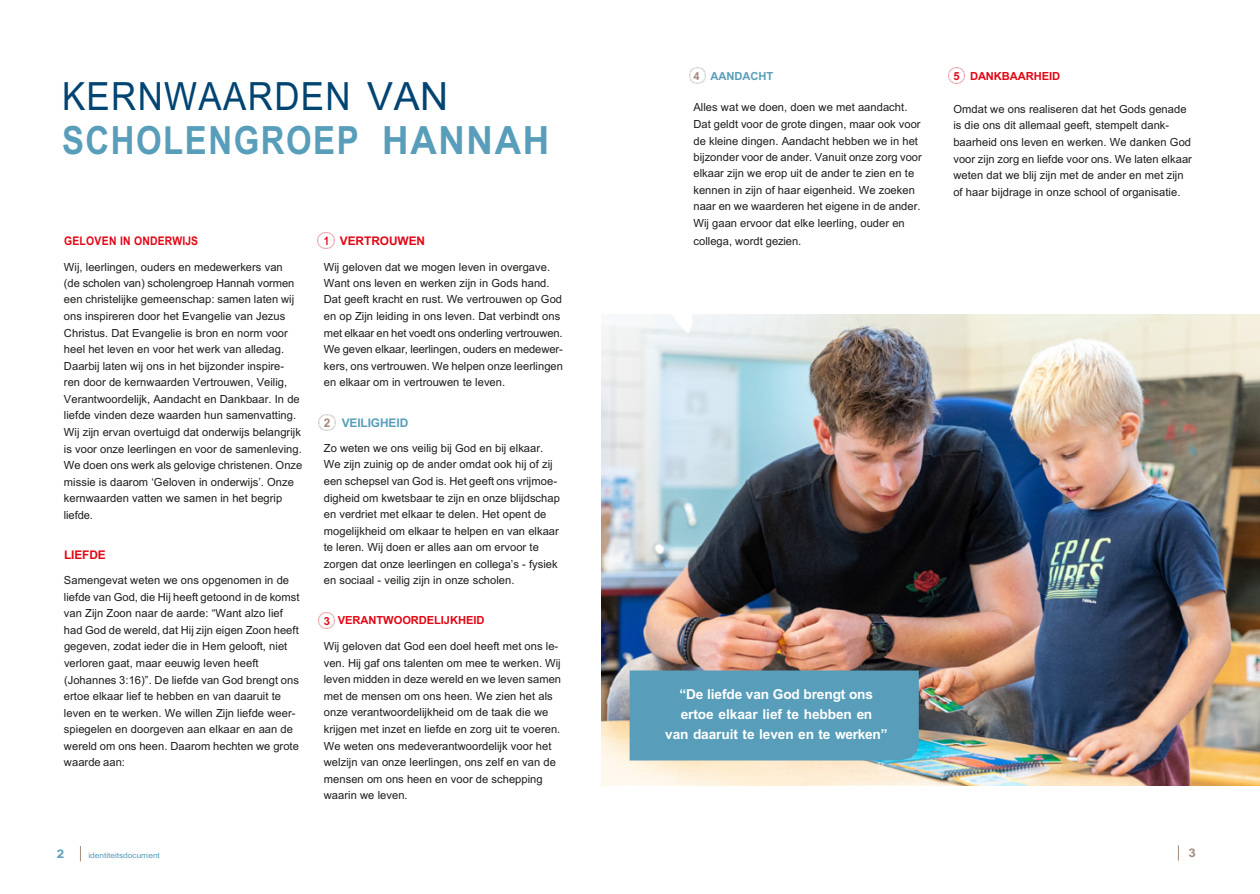
<style>
.page{position:relative;width:1260px;height:894px;background:#fff}
.page>*{position:absolute;margin:0;border:0;box-sizing:border-box;transform-origin:0 0}
.t1{font:700 38.85px "Arial";letter-spacing:.045em;color:#589eba;scale:.85 1}
.t2{font:38.85px "Arial";letter-spacing:.04em;color:#004472;scale:.9 1}
.t3{font:700 13.65px/19.8px "Arial";letter-spacing:-.005em;color:#fff;text-align:center}
.t4{font:700 11.85px "Arial";letter-spacing:.015em;color:#e30614;scale:.87 1}
.t5{font:700 11.85px "Arial";letter-spacing:-.005em;color:#e30614}
.t6{font:700 11.85px "Arial";letter-spacing:-.005em;color:#589eba}
.t7{font:700 11.85px "Arial";color:#a48a7b;scale:1.12 1}
.t8{font:700 11.85px "Arial";letter-spacing:-.005em;color:#589eba;scale:1.12 1}
.t9{font:700 11.85px "Arial";color:#a48a7b}
.t10{font:11.1px/16.5px "Arial";letter-spacing:.005em;color:#1d1d1b}
.t11{font:700 11.1px "Arial";letter-spacing:-.01em;color:#e30614}
.t12{font:700 11.1px "Arial";letter-spacing:-.005em;color:#589eba}
.t13{font:700 11.1px "Arial";color:#a48a7b}
.t14{font:7.5px "Arial";letter-spacing:-.005em;color:#589eba;scale:1.11 1}
</style>
<div class="page">
<svg style="left:80px;top:846px;width:1px;height:15px"></svg>
<img style="left:602px;top:314px;width:657px;height:471px">
<div style="left:629px;top:670px;width:289px;height:90px;background:#589eba"></div>
<svg style="left:659px;top:314px;width:84px;height:20px"></svg>
<img style="left:318px;top:233px;width:16px;height:16px">
<svg style="left:324px;top:236px;width:3px;height:9px"></svg>
<img style="left:319px;top:612px;width:16px;height:16px">
<img style="left:319px;top:414px;width:16px;height:16px">
<img style="left:689px;top:68px;width:16px;height:16px">
<img style="left:948px;top:68px;width:16px;height:16px">
<h1 class="t2" style="left:62px;top:75px;width:431px">KERNWAARDEN VAN</h1>
<h1 class="t1" style="left:62px;top:119px;width:575px">SCHOLENGROEP HANNAH</h1>
<p class="t4" style="left:64px;top:234px;width:156px">GELOVEN IN ONDERWIJS</p>
<p class="t10" style="left:64px;top:258px;width:240px">Wij, leerlingen, ouders en medewerkers van<br>(de scholen van) scholengroep Hannah vormen een christelijke gemeenschap: samen laten wij ons inspireren door het Evangelie van Jezus Christus. Dat Evangelie is bron en norm voor heel het leven en voor het werk van alledag.<br>Daarbij laten wij ons in het bijzonder inspire&shy;ren door de kernwaarden Vertrouwen, Veilig, Verantwoordelijk, Aandacht en Dankbaar. In de liefde vinden deze waarden hun samenvatting.<br>Wij zijn ervan overtuigd dat onderwijs belangrijk is voor onze leerlingen en voor de samenleving.<br>We doen ons werk als gelovige christenen. Onze missie is daarom ‘Geloven in onderwijs’. Onze kernwaarden vatten we samen in het begrip liefde.</p>
<p class="t5" style="left:64px;top:547px;width:43px">LIEFDE</p>
<p class="t10" style="left:64px;top:571px;width:237px">Samengevat weten we ons opgenomen in de liefde van God, die Hij heeft getoond in de komst van Zijn Zoon naar de aarde: “Want alzo lief had God de wereld, dat Hij zijn eigen Zoon heeft gegeven, zodat ieder die in Hem gelooft, niet verloren gaat, maar eeuwig leven heeft (Johannes 3:16)”. De liefde van God brengt ons ertoe elkaar lief te hebben en van daaruit te leven en te werken. We willen Zijn liefde weer&shy;spiegelen en doorgeven aan elkaar en aan de wereld om ons heen. Daarom hechten we grote waarde aan:</p>
<p class="t8" style="left:57px;top:847px;width:8px">2</p>
<p class="t14" style="left:88px;top:850px;width:66px">identiteitsdocument</p>
<p class="t5" style="left:340px;top:234px;width:87px">VERTROUWEN</p>
<p class="t10" style="left:324px;top:258px;width:241px">Wij geloven dat we mogen leven in overgave.<br>Want ons leven en werken zijn in Gods hand.<br>Dat geeft kracht en rust. We vertrouwen op God en op Zijn leiding in ons leven. Dat verbindt ons met elkaar en het voedt ons onderling vertrouwen.<br>We geven elkaar, leerlingen, ouders en medewer&shy;kers, ons vertrouwen. We helpen onze leerlingen en elkaar om in vertrouwen te leven.</p>
<p class="t6" style="left:341px;top:416px;width:68px">VEILIGHEID</p>
<p class="t10" style="left:324px;top:439px;width:238px">Zo weten we ons veilig bij God en bij elkaar.<br>We zijn zuinig op de ander omdat ook hij of zij een schepsel van God is. Het geeft ons vrijmoe&shy;digheid om kwetsbaar te zijn en onze blijdschap en verdriet met elkaar te delen. Het opent de mogelijkheid om elkaar te helpen en van elkaar te leren. Wij doen er alles aan om ervoor te zorgen dat onze leerlingen en collega’s - fysiek en sociaal - veilig zijn in onze scholen.</p>
<p class="t11" style="left:338px;top:614px;width:148px">VERANTWOORDELIJKHEID</p>
<p class="t10" style="left:324px;top:637px;width:239px">Wij geloven dat God een doel heeft met ons le&shy;ven. Hij gaf ons talenten om mee te werken. Wij leven midden in deze wereld en we leven samen met de mensen om ons heen. We zien het als onze verantwoordelijkheid om de taak die we krijgen met inzet en liefde en zorg uit te voeren.<br>We weten ons medeverantwoordelijk voor het welzijn van onze leerlingen, ons zelf en van de mensen om ons heen en voor de schepping waarin we leven.</p>
<p class="t9" style="left:324px;top:416px;width:8px">2</p>
<p class="t11" style="left:324px;top:614px;width:8px">3</p>
<p class="t12" style="left:710px;top:70px;width:64px">AANDACHT</p>
<p class="t10" style="left:693px;top:99px;width:230px">Alles wat we doen, doen we met aandacht.<br>Dat geldt voor de grote dingen, maar ook voor de kleine dingen. Aandacht hebben we in het bijzonder voor de ander. Vanuit onze zorg voor elkaar zijn we erop uit de ander te zien en te kennen in zijn of haar eigenheid. We zoeken naar en we waarderen het eigene in de ander.<br>Wij gaan ervoor dat elke leerling, ouder en</p>
<p class="t11" style="left:969px;top:70px;width:92px">DANKBAARHEID</p>
<p class="t10" style="left:953px;top:101px;width:240px">Omdat we ons realiseren dat het Gods genade is die ons dit allemaal geeft, stempelt dank&shy;baarheid ons leven en werken. We danken God voor zijn zorg en liefde voor ons. We laten elkaar weten dat we blij zijn met de ander en met zijn of haar bijdrage in onze school of organisatie.</p>
<p class="t13" style="left:693px;top:70px;width:8px">4</p>
<p class="t11" style="left:953px;top:70px;width:8px">5</p>
<p class="t10" style="left:693px;top:232px;width:109px">collega, wordt gezien.</p>
<p class="t3" style="left:665px;top:684px;width:224px">“De liefde van God brengt ons ertoe elkaar lief te hebben en<br>van daaruit te leven en te werken”</p>
<p class="t7" style="left:1188px;top:846px;width:8px">3</p>
</div>
